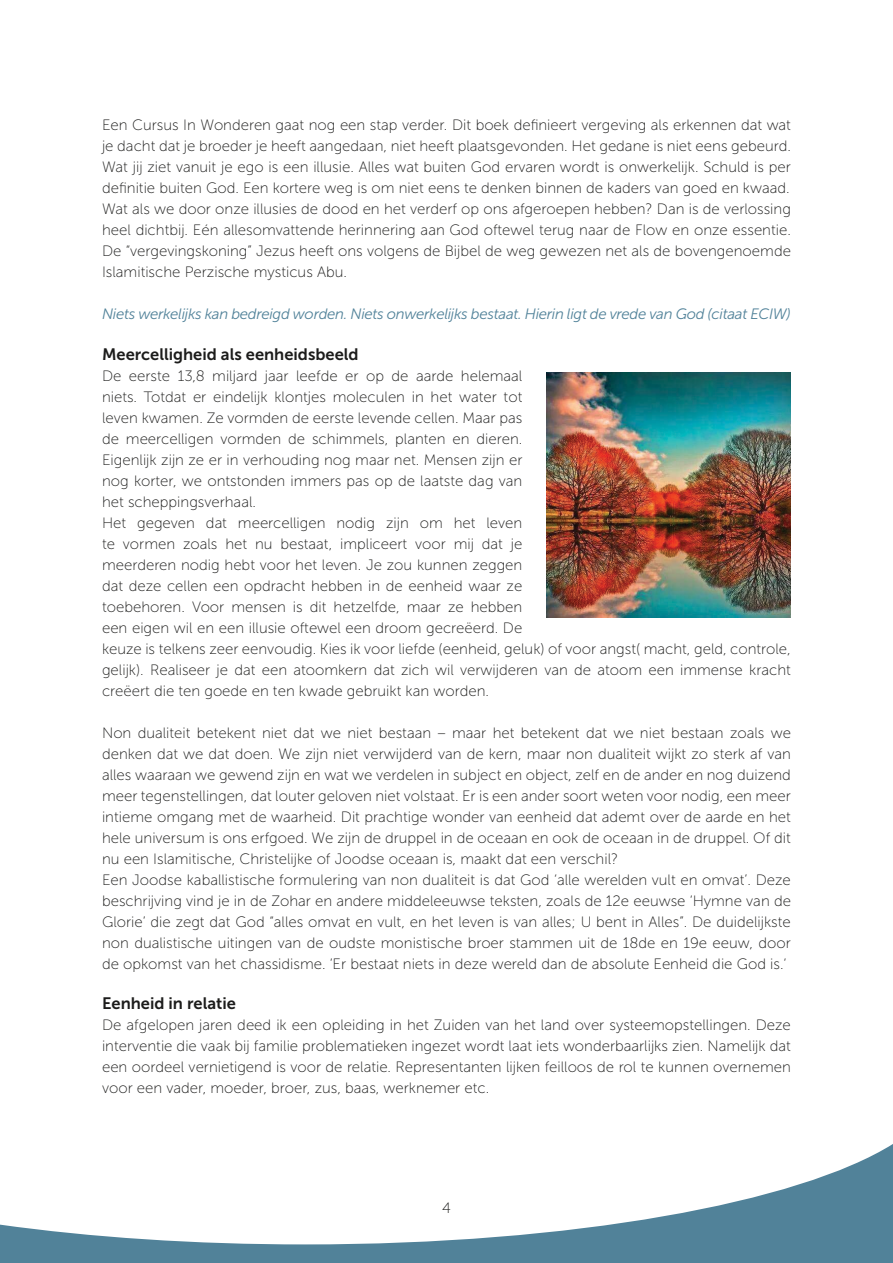
<style>
.page{position:relative;width:893px;height:1263px;background:#fff}
.page>*{position:absolute;margin:0;border:0;box-sizing:border-box;transform-origin:0 0}
.Tussenkop{font:16.5px "Museo Sans 700";color:#1c1c1b}
.Broodtekst{font:15px/21px "Museo Sans 100";color:#1c1c1b;text-align:justify}
.Broodtekst-2{font:italic 15px "Museo Sans 300";letter-spacing:-.02em;color:#518299}
</style>
<div class="page">
<svg style="left:0;top:1144px;width:893px;height:119px"></svg>
<img style="left:547px;top:372px;width:244px;height:246px">
<p class="Broodtekst" style="left:102px;top:115px;width:690px">Een Cursus In Wonderen gaat nog een stap verder. Dit boek definieert vergeving als erkennen dat wat je dacht dat je broeder je heeft aangedaan, niet heeft plaatsgevonden. Het gedane is niet eens gebeurd.<br>Wat jij ziet vanuit je ego is een illusie. Alles wat buiten God ervaren wordt is onwerkelijk. Schuld is per definitie buiten God. Een kortere weg is om niet eens te denken binnen de kaders van goed en kwaad.</p>
<p class="Broodtekst" style="left:102px;top:199px;width:690px">Wat als we door onze illusies de dood en het verderf op ons afgeroepen hebben? Dan is de verlossing heel dichtbij. Eén allesomvattende herinnering aan God oftewel terug naar de Flow en onze essentie.<br>De “vergevingskoning” Jezus heeft ons volgens de Bijbel de weg gewezen net als de bovengenoemde Islamitische Perzische mysticus Abu.</p>
<p class="Broodtekst-2" style="left:102px;top:306px;width:690px">Niets werkelijks kan bedreigd worden. Niets onwerkelijks bestaat. Hierin ligt de vrede van God (citaat ECIW)</p>
<p class="Tussenkop" style="left:102px;top:345px;width:258px">Meercelligheid als eenheidsbeeld</p>
<p class="Broodtekst" style="left:102px;top:366px;width:422px">De eerste 13,8 miljard jaar leefde er op de aarde helemaal niets. Totdat er eindelijk klontjes moleculen in het water tot leven kwamen. Ze vormden de eerste levende cellen. Maar pas de meercelligen vormden de schimmels, planten en dieren.<br>Eigenlijk zijn ze er in verhouding nog maar net. Mensen zijn er nog korter, we ontstonden immers pas op de laatste dag van het scheppingsverhaal.</p>
<p class="Broodtekst" style="left:102px;top:513px;width:690px;text-align:left">Het gegeven dat meercelligen nodig zijn om het leven<br>te vormen zoals het nu bestaat, impliceert voor mij dat je<br>meerderen nodig hebt voor het leven. Je zou kunnen zeggen<br>dat deze cellen een opdracht hebben in de eenheid waar ze<br>toebehoren. Voor mensen is dit hetzelfde, maar ze hebben<br>een eigen wil en een illusie oftewel een droom gecreëerd. De<br>keuze is telkens zeer eenvoudig. Kies ik voor liefde (eenheid, geluk) of voor angst( macht, geld, controle, gelijk). Realiseer je dat een atoomkern dat zich wil verwijderen van de atoom een immense kracht creëert die ten goede en ten kwade gebruikt kan worden.</p>
<p class="Broodtekst" style="left:102px;top:723px;width:690px">Non dualiteit betekent niet dat we niet bestaan – maar het betekent dat we niet bestaan zoals we denken dat we dat doen. We zijn niet verwijderd van de kern, maar non dualiteit wijkt zo sterk af van alles waaraan we gewend zijn en wat we verdelen in subject en object, zelf en de ander en nog duizend meer tegenstellingen, dat louter geloven niet volstaat. Er is een ander soort weten voor nodig, een meer intieme omgang met de waarheid. Dit prachtige wonder van eenheid dat ademt over de aarde en het hele universum is ons erfgoed. We zijn de druppel in de oceaan en ook de oceaan in de druppel. Of dit nu een Islamitische, Christelijke of Joodse oceaan is, maakt dat een verschil?</p>
<p class="Broodtekst" style="left:102px;top:870px;width:690px">Een Joodse kaballistische formulering van non dualiteit is dat God ‘alle werelden vult en omvat’. Deze beschrijving vind je in de Zohar en andere middeleeuwse teksten, zoals de 12e eeuwse ‘Hymne van de Glorie’ die zegt dat God “alles omvat en vult, en het leven is van alles; U bent in Alles”. De duidelijkste non dualistische uitingen van de oudste monistische broer stammen uit de 18de en 19e eeuw, door de opkomst van het chassidisme. ‘Er bestaat niets in deze wereld dan de absolute Eenheid die God is.‘</p>
<p class="Tussenkop" style="left:102px;top:994px;width:135px">Eenheid in relatie</p>
<p class="Broodtekst" style="left:102px;top:1014px;width:690px">De afgelopen jaren deed ik een opleiding in het Zuiden van het land over systeemopstellingen. Deze interventie die vaak bij familie problematieken ingezet wordt laat iets wonderbaarlijks zien. Namelijk dat een oordeel vernietigend is voor de relatie. Representanten lijken feilloos de rol te kunnen overnemen voor een vader, moeder, broer, zus, baas, werknemer etc.</p>
<p class="Broodtekst" style="left:442px;top:1197px;width:10px">4</p>
</div>
